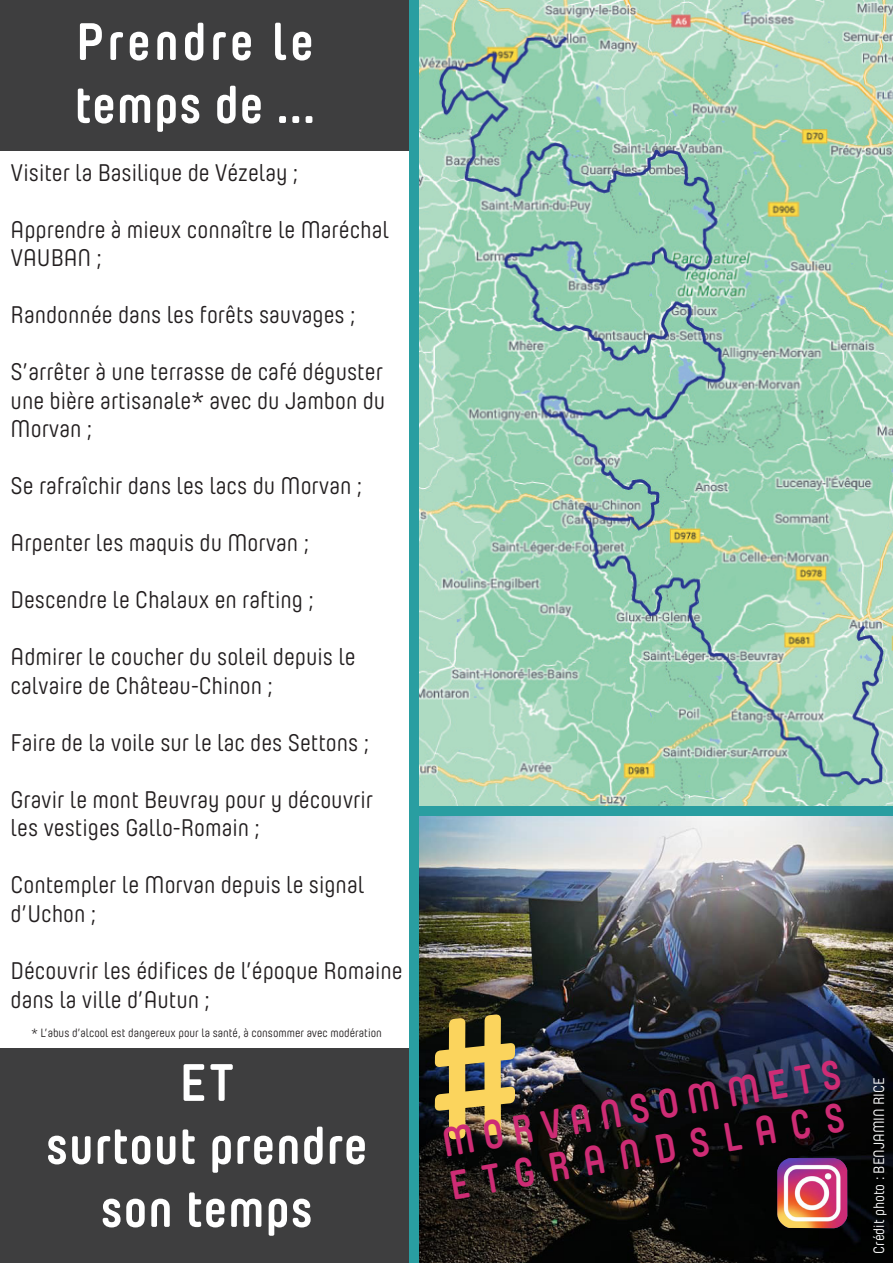
<style>
.page{position:relative;width:893px;height:1263px;background:#fff}
.page>*{position:absolute;margin:0;border:0;box-sizing:border-box;transform-origin:0 0}
.t1{font:700 52.5px "Yummo";letter-spacing:.01em;color:#fff}
.t2{font:700 52.5px "Yummo";letter-spacing:.06em;color:#fff}
.t3{font:700 40.8px "Yummo";color:#ce2c75;scale:.93 1}
.t4{font:24px/28.5px "Yummo";color:#231f20}
.t5{font:15px "Yummo";color:#fff}
.t6{font:12px "Yummo";color:#231f20}
</style>
<div class="page">
<img style="left:418px;top:774px;width:475px;height:489px">
<img style="left:420px;top:0;width:473px;height:806px">
<div style="left:0;top:0;width:415px;height:151px;background:#3e3e3f"></div>
<div style="left:0;top:1048px;width:415px;height:215px;background:#3e3e3f"></div>
<div style="left:409px;top:0;width:9px;height:1263px;background:#299ea1"></div>
<div style="left:417px;top:806px;width:476px;height:9px;background:#299ea1"></div>
<img style="left:777px;top:1158px;width:70px;height:70px">
<img style="left:425px;top:1013px;width:99px;height:128px">
<p class="t2" style="left:76px;top:-6px;width:240px">Prendre le</p>
<p class="t1" style="left:74px;top:57px;width:242px">temps de ...</p>
<p class="t4" style="left:11px;top:157px;width:289px">Visiter la Basilique de Vézelay ;</p>
<p class="t4" style="left:11px;top:214px;width:380px">Apprendre à mieux connaître le Maréchal<br>VAUBAN ;</p>
<p class="t4" style="left:11px;top:299px;width:346px">Randonnée dans les forêts sauvages ;</p>
<p class="t4" style="left:11px;top:356px;width:376px;text-align:justify">S’arrêter à une terrasse de café déguster une bière artisanale* avec du Jambon du Morvan ;</p>
<p class="t4" style="left:11px;top:470px;width:353px">Se rafraîchir dans les lacs du Morvan ;</p>
<p class="t4" style="left:11px;top:527px;width:300px">Arpenter les maquis du Morvan ;</p>
<p class="t4" style="left:11px;top:584px;width:305px">Descendre le Chalaux en rafting ;</p>
<p class="t4" style="left:11px;top:641px;width:347px">Admirer le coucher du soleil depuis le</p>
<p class="t4" style="left:11px;top:670px;width:264px">calvaire de Château-Chinon ;</p>
<p class="t4" style="left:11px;top:727px;width:360px">Faire de la voile sur le lac des Settons ;</p>
<p class="t4" style="left:11px;top:784px;width:364px">Gravir le mont Beuvray pour y découvrir les vestiges Gallo-Romain ;</p>
<p class="t4" style="left:11px;top:869px;width:355px">Contempler le Morvan depuis le signal d’Uchon ;</p>
<p class="t4" style="left:11px;top:955px;width:394px">Découvrir les édifices de l’époque Romaine dans la ville d’Autun ;</p>
<p class="t6" style="left:32px;top:1024px;width:352px">* L’abus d’alcool est dangereux pour la santé, à consommer avec modération</p>
<p class="t1" style="left:179px;top:1035px;width:56px">ET</p>
<p class="t1" style="left:46px;top:1098px;width:323px">surtout prendre</p>
<p class="t1" style="left:100px;top:1161px;width:214px">son temps</p>
<p class="t3" style="left:436px;top:1107px;width:436px;rotate:-10deg">MORVANSOMMETS</p>
<p class="t3" style="left:444px;top:1149px;width:432px;rotate:-10deg">ETGRANDSLACS</p>
<p class="t5" style="left:868px;top:1254px;width:178px;rotate:-90deg">Crédit photo : BENJAMIN RICE</p>
</div>
